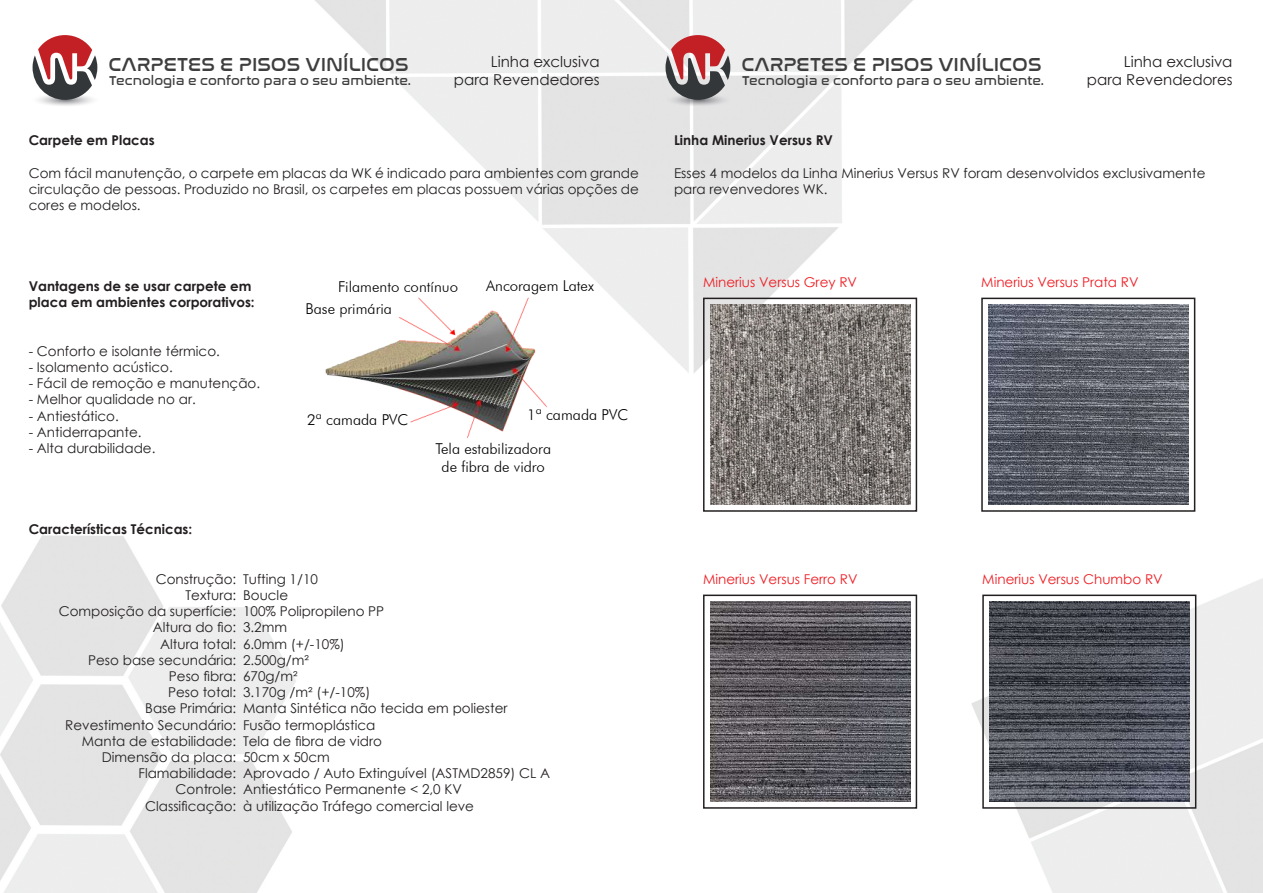
<style>
.page{position:relative;width:1263px;height:893px;background:#fff}
.page>*{position:absolute;margin:0;border:0;box-sizing:border-box;transform-origin:0 0}
.t1{font:19.35px "Nasalization Rg";color:#3e3e3f}
.t2{font:300 15px/18px "Futura BT";color:#000001;text-align:center}
.t3{font:15px/18px "Century Gothic";color:#231f20;text-align:right}
.t4{font:13.5px/16.2px "Century Gothic";color:#231f20}
.t5{font:700 13.5px/16.2px "Century Gothic";color:#231f20}
.t6{font:13.5px "Century Gothic";color:#ee1d23}
.t7{font:13.2px "Nasalization Rg";color:#3e3e3f}
</style>
<div class="page">
<img style="left:0;top:0;width:1263px;height:893px">
<svg style="left:30px;top:35px;width:70px;height:72px"></svg>
<svg style="left:663px;top:35px;width:70px;height:72px;background:#b0898b"></svg>
<img style="left:297px;top:265px;width:306px;height:203px">
<div style="left:703px;top:298px;width:214px;height:214px;border:2px solid #231f20"></div>
<img style="left:710px;top:305px;width:200px;height:200px">
<div style="left:982px;top:595px;width:214px;height:214px;border:2px solid #231f20"></div>
<img style="left:989px;top:602px;width:200px;height:200px">
<div style="left:703px;top:595px;width:214px;height:214px;border:2px solid #231f20"></div>
<img style="left:710px;top:602px;width:200px;height:200px">
<div style="left:981px;top:298px;width:214px;height:214px;border:2px solid #231f20"></div>
<img style="left:988px;top:305px;width:200px;height:200px">
<h1 class="t1" style="left:108px;top:47px;width:302px">CARPETES E PISOS VINÍLICOS</h1>
<p class="t3" style="left:454px;top:52px;width:147px">Linha exclusiva para Revendedores</p>
<p class="t7" style="left:109px;top:69px;width:303px">Tecnologia e conforto para o seu ambiente.</p>
<p class="t5" style="left:29px;top:132px;width:128px">Carpete em Placas</p>
<p class="t4" style="left:29px;top:164px;width:612px;text-align:justify">Com fácil manutenção, o carpete em placas da WK é indicado para ambientes com grande circulação de pessoas. Produzido no Brasil, os carpetes em placas possuem várias opções de cores e modelos.</p>
<p class="t5" style="left:29px;top:277px;width:227px">Vantagens de se usar carpete em placa em ambientes corporativos:</p>
<p class="t4" style="left:29px;top:343px;width:193px">- Conforto e isolante térmico.</p>
<p class="t4" style="left:29px;top:359px;width:146px">- Isolamento acústico.</p>
<p class="t4" style="left:29px;top:375px;width:233px">- Fácil de remoção e manutenção.</p>
<p class="t4" style="left:29px;top:391px;width:169px">- Melhor qualidade no ar.</p>
<p class="t4" style="left:29px;top:407px;width:92px">- Antiestático.</p>
<p class="t4" style="left:29px;top:424px;width:114px">- Antiderrapante.</p>
<p class="t4" style="left:29px;top:440px;width:128px">- Alta durabilidade.</p>
<p class="t5" style="left:29px;top:520px;width:165px">Características Técnicas:</p>
<p class="t2" style="left:338px;top:278px;width:121px">Filamento contínuo</p>
<p class="t2" style="left:486px;top:277px;width:109px">Ancoragem Latex</p>
<p class="t2" style="left:306px;top:299px;width:88px">Base primária</p>
<p class="t2" style="left:307px;top:410px;width:102px">2ª camada PVC</p>
<p class="t2" style="left:527px;top:405px;width:102px">1ª camada PVC</p>
<p class="t2" style="left:435px;top:439px;width:117px">Tela estabilizadora de fibra de vidro</p>
<p class="t4" style="left:59px;top:571px;width:179px;text-align:right">Construção:<br>Textura:<br>Composição da superfície:<br>Altura do fio:<br>Altura total:<br>Peso base secundária:<br>Peso fibra:<br>Peso total:<br>Base Primária:<br>Revestimento Secundário:<br>Manta de estabilidade:<br>Dimensão da placa:<br>Flamabilidade:<br>Controle:<br>Classificação:</p>
<p class="t4" style="left:243px;top:571px;width:309px">Tufting 1/10<br>Boucle<br>100% Polipropileno PP<br>3.2mm<br>6.0mm (+/-10%)<br>2.500g/m²<br>670g/m²<br>3.170g /m² (+/-10%)<br>Manta Sintética não tecida em poliester<br>Fusão termoplástica<br>Tela de fibra de vidro<br>50cm x 50cm<br>Aprovado / Auto Extinguível (ASTMD2859) CL A<br>Antiestático Permanente &lt; 2,0 KV<br>à utilização Tráfego comercial leve</p>
<h1 class="t1" style="left:741px;top:47px;width:302px">CARPETES E PISOS VINÍLICOS</h1>
<p class="t3" style="left:1087px;top:52px;width:147px">Linha exclusiva para Revendedores</p>
<p class="t7" style="left:742px;top:69px;width:303px">Tecnologia e conforto para o seu ambiente.</p>
<p class="t5" style="left:674px;top:132px;width:161px">Linha Minerius Versus RV</p>
<p class="t4" style="left:674px;top:164px;width:533px">Esses 4 modelos da Linha Minerius Versus RV foram desenvolvidos exclusivamente para revenvedores WK.</p>
<p class="t6" style="left:703px;top:272px;width:156px">Minerius Versus Grey RV</p>
<p class="t6" style="left:981px;top:272px;width:159px">Minerius Versus Prata RV</p>
<p class="t6" style="left:703px;top:569px;width:156px">Minerius Versus Ferro RV</p>
<p class="t6" style="left:982px;top:569px;width:182px">Minerius Versus Chumbo RV</p>
</div>
